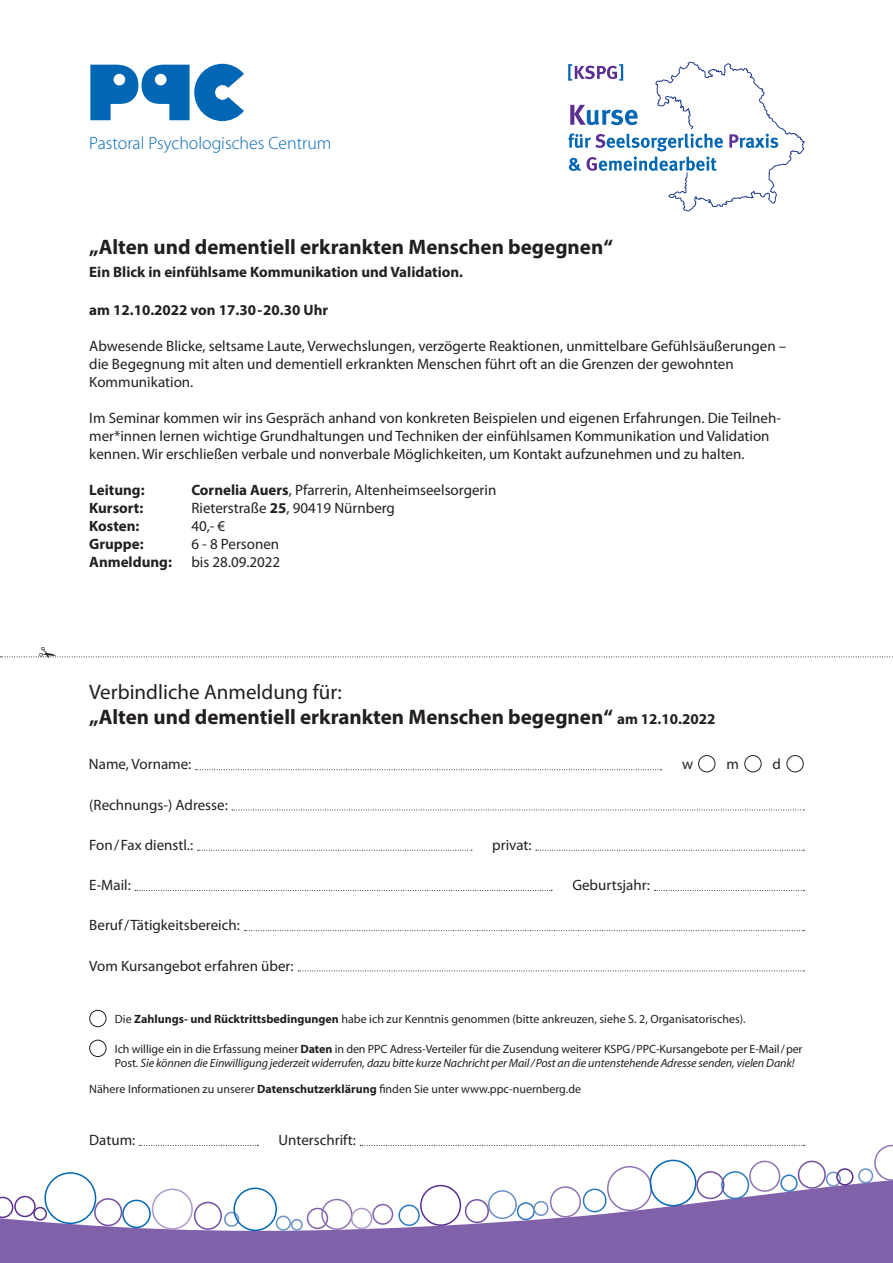
<style>
.page{position:relative;width:893px;height:1263px;background:#fff}
.page>*{position:absolute;margin:0;border:0;box-sizing:border-box;transform-origin:0 0}
.t1{font:700 21px/25.2px "Myriad Pro";color:#231f20}
.t2{font:300 17.85px "Myriad Pro";color:#0166b3}
.t3{font:15px/18px "Myriad Pro";color:#231f20}
.t4{font:700 15px "Myriad Pro";color:#231f20}
.t5{font:italic 12px/14.4px "Myriad Pro";letter-spacing:-.01em;color:#231f20}
.t6{font:12px "Myriad Pro";color:#231f20}
.s1{font-weight:700}
.s2{font-weight:400}
.s3{font-size:15px}
.s4{font-style:normal}
.s5{font-weight:700;font-style:normal}
</style>
<div class="page">
<svg style="left:90px;top:64px;width:154px;height:57px"></svg>
<svg style="left:568px;top:62px;width:237px;height:149px"></svg>
<svg style="left:0;top:1171px;width:893px;height:92px;fill:#8161aa"></svg>
<svg style="left:0;top:1197px;width:13px;height:21px"></svg>
<div style="left:44px;top:1172px;width:52px;height:52px;border:2px solid #0166b3;border-radius:50%"></div>
<div style="left:14px;top:1196px;width:22px;height:21px;border:2px solid #5b2e91;border-radius:50%"></div>
<div style="left:607px;top:1166px;width:45px;height:45px;border:2px solid #8e73b3;border-radius:50%"></div>
<div style="left:152px;top:1188px;width:41px;height:41px;border:2px solid #ac99c9;border-radius:50%"></div>
<div style="left:194px;top:1202px;width:28px;height:28px;border:2px solid #7450a0;border-radius:50%"></div>
<div style="left:307px;top:1208px;width:21px;height:21px;border:2px solid #8161aa;border-radius:50%"></div>
<div style="left:420px;top:1185px;width:41px;height:41px;border:2px solid #5b2e91;border-radius:50%"></div>
<div style="left:291px;top:1219px;width:12px;height:12px;border:2px solid #6990ca;border-radius:50%"></div>
<div style="left:583px;top:1188px;width:24px;height:24px;border:2px solid #2b79be;border-radius:50%"></div>
<div style="left:650px;top:1160px;width:46px;height:46px;border:2px solid #0166b3;border-radius:50%"></div>
<div style="left:721px;top:1171px;width:28px;height:28px;border:2px solid #2b79be;border-radius:50%"></div>
<div style="left:465px;top:1199px;width:24px;height:24px;border:2px solid #7450a0;border-radius:50%"></div>
<svg style="left:874px;top:1145px;width:19px;height:36px"></svg>
<div style="left:276px;top:1215px;width:15px;height:16px;border:2px solid #6990ca;border-radius:50%"></div>
<div style="left:224px;top:1212px;width:15px;height:15px;border:2px solid #6990ca;border-radius:50%"></div>
<div style="left:233px;top:1187px;width:44px;height:44px;border:2px solid #0166b3;border-radius:50%"></div>
<div style="left:33px;top:1207px;width:14px;height:13px;border:2px solid #5b2e91;border-radius:50%"></div>
<div style="left:550px;top:1186px;width:31px;height:31px;border:2px solid #8e73b3;border-radius:50%"></div>
<div style="left:826px;top:1171px;width:15px;height:16px;border:2px solid #6990ca;border-radius:50%"></div>
<div style="left:94px;top:1198px;width:28px;height:28px;border:2px solid #7450a0;border-radius:50%"></div>
<div style="left:122px;top:1199px;width:29px;height:29px;border:2px solid #0166b3;border-radius:50%"></div>
<div style="left:858px;top:1168px;width:15px;height:15px;border:2px solid #6990ca;border-radius:50%"></div>
<div style="left:398px;top:1204px;width:22px;height:22px;border:2px solid #2b79be;border-radius:50%"></div>
<div style="left:836px;top:1168px;width:17px;height:17px;border:2px solid #5b2e91;border-radius:50%"></div>
<div style="left:321px;top:1199px;width:31px;height:31px;border:2px solid #8e73b3;border-radius:50%"></div>
<div style="left:696px;top:1171px;width:28px;height:28px;border:2px solid #7450a0;border-radius:50%"></div>
<div style="left:488px;top:1190px;width:29px;height:29px;border:2px solid #6990ca;border-radius:50%"></div>
<div style="left:517px;top:1202px;width:18px;height:18px;border:2px solid #2b79be;border-radius:50%"></div>
<div style="left:533px;top:1201px;width:16px;height:15px;border:2px solid #6990ca;border-radius:50%"></div>
<div style="left:351px;top:1208px;width:21px;height:21px;border:2px solid #ac99c9;border-radius:50%"></div>
<div style="left:372px;top:1204px;width:21px;height:21px;border:2px solid #8161aa;border-radius:50%"></div>
<div style="left:798px;top:1161px;width:28px;height:28px;border:2px solid #7450a0;border-radius:50%"></div>
<div style="left:749px;top:1161px;width:31px;height:31px;border:2px solid #8e73b3;border-radius:50%"></div>
<div style="left:780px;top:1174px;width:18px;height:18px;border:2px solid #2b79be;border-radius:50%"></div>
<svg style="left:140px;top:1145px;width:118px;height:1px"></svg>
<svg style="left:360px;top:1145px;width:444px;height:1px"></svg>
<div style="left:89px;top:1010px;width:17px;height:17px;border:1px solid #231f20;border-radius:50%"></div>
<div style="left:89px;top:1040px;width:17px;height:17px;border:1px solid #231f20;border-radius:50%"></div>
<svg style="left:232px;top:809px;width:572px;height:1px"></svg>
<svg style="left:197px;top:850px;width:275px;height:1px"></svg>
<svg style="left:536px;top:850px;width:268px;height:1px"></svg>
<svg style="left:135px;top:890px;width:417px;height:1px"></svg>
<svg style="left:655px;top:890px;width:149px;height:1px"></svg>
<svg style="left:244px;top:930px;width:560px;height:1px"></svg>
<svg style="left:298px;top:970px;width:506px;height:1px"></svg>
<svg style="left:196px;top:769px;width:465px;height:1px"></svg>
<div style="left:698px;top:755px;width:17px;height:17px;border:1px solid #231f20;border-radius:50%"></div>
<div style="left:744px;top:755px;width:17px;height:17px;border:1px solid #231f20;border-radius:50%"></div>
<div style="left:786px;top:755px;width:18px;height:17px;border:1px solid #231f20;border-radius:50%"></div>
<svg style="left:0;top:656px;width:893px;height:2px"></svg>
<p class="t2" style="left:89px;top:132px;width:244px">Pastoral Psychologisches Centrum</p>
<h1 class="t1" style="left:89px;top:234px;width:525px">„Alten und dementiell erkrankten Menschen begegnen“</h1>
<p class="t4" style="left:89px;top:262px;width:375px">Ein Blick in einfühlsame Kommunikation und Validation.</p>
<p class="t4" style="left:89px;top:300px;width:240px">am 12.10.2022 von 17.30-20.30 Uhr</p>
<p class="t3" style="left:89px;top:336px;width:699px">Abwesende Blicke, seltsame Laute, Verwechslungen, verzögerte Reaktionen, unmittelbare Gefühlsäußerungen – die Begegnung mit alten und dementiell erkrankten Menschen führt oft an die Grenzen der gewohnten<br>Kommunikation.</p>
<p class="t3" style="left:89px;top:408px;width:693px">Im Seminar kommen wir ins Gespräch anhand von konkreten Beispielen und eigenen Erfahrungen. Die Teilneh&shy;mer*innen lernen wichtige Grundhaltungen und Techniken der einfühlsamen Kommunikation und Validation kennen. Wir erschließen verbale und nonverbale Möglichkeiten, um Kontakt aufzunehmen und zu halten.</p>
<p class="t4" style="left:89px;top:480px;width:57px">Leitung:</p>
<p class="t3" style="left:191px;top:480px;width:306px"><span class="s1">Cornelia Auers</span>, Pfarrerin, Altenheimseelsorgerin</p>
<p class="t4" style="left:89px;top:498px;width:55px">Kursort:</p>
<p class="t3" style="left:191px;top:498px;width:205px">Rieterstraße <span class="s1">25</span>, 90419 Nürnberg</p>
<p class="t4" style="left:89px;top:516px;width:52px">Kosten:</p>
<p class="t3" style="left:191px;top:516px;width:35px">40,- €</p>
<p class="t4" style="left:89px;top:534px;width:56px">Gruppe:</p>
<p class="t3" style="left:191px;top:534px;width:89px">6 - 8 Personen</p>
<p class="t4" style="left:89px;top:552px;width:84px">Anmeldung:</p>
<p class="t3" style="left:191px;top:552px;width:90px">bis 28.09.2022</p>
<h1 class="t1" style="left:89px;top:679px;width:628px"><span class="s2">Verbindliche Anmeldung für:<br></span>„Alten und dementiell erkrankten Menschen begegnen“ <span class="s3">am 12.10.2022</span></h1>
<p class="t3" style="left:89px;top:755px;width:104px">Name, Vorname:</p>
<p class="t3" style="left:682px;top:755px;width:13px">w</p>
<p class="t3" style="left:726px;top:755px;width:14px">m</p>
<p class="t3" style="left:772px;top:755px;width:10px">d</p>
<p class="t3" style="left:89px;top:795px;width:140px">(Rechnungs-) Adresse:</p>
<p class="t3" style="left:89px;top:835px;width:105px">Fon/Fax dienstl.:</p>
<p class="t3" style="left:492px;top:835px;width:41px">privat:</p>
<p class="t3" style="left:89px;top:876px;width:43px">E-Mail:</p>
<p class="t3" style="left:572px;top:876px;width:79px">Geburtsjahr:</p>
<p class="t3" style="left:89px;top:916px;width:152px">Beruf/Tätigkeitsbereich:</p>
<p class="t3" style="left:89px;top:956px;width:206px">Vom Kursangebot erfahren über:</p>
<p class="t6" style="left:115px;top:1011px;width:632px">Die <span class="s1">Zahlungs- und Rücktrittsbedingungen</span> habe ich zur Kenntnis genommen (bitte ankreuzen, siehe S. 2, Organisatorisches).</p>
<p class="t5" style="left:115px;top:1041px;width:689px"><span class="s4">Ich willige ein in die Erfassung meiner</span> <span class="s5">Daten</span> <span class="s4">in den PPC Adress-Verteiler für die Zusendung weiterer KSPG/PPC-Kursangebote per E-Mail/per<br>Post.</span> Sie können die Einwilligung jederzeit widerrufen, dazu bitte kurze Nachricht per Mail/Post an die untenstehende Adresse senden, vielen Dank!</p>
<p class="t6" style="left:89px;top:1081px;width:493px">Nähere Informationen zu unserer <span class="s1">Datenschutzerklärung</span> finden Sie unter www.ppc-nuernberg.de</p>
<p class="t3" style="left:89px;top:1131px;width:48px">Datum:</p>
<p class="t3" style="left:279px;top:1131px;width:79px">Unterschrift:</p>
</div>
